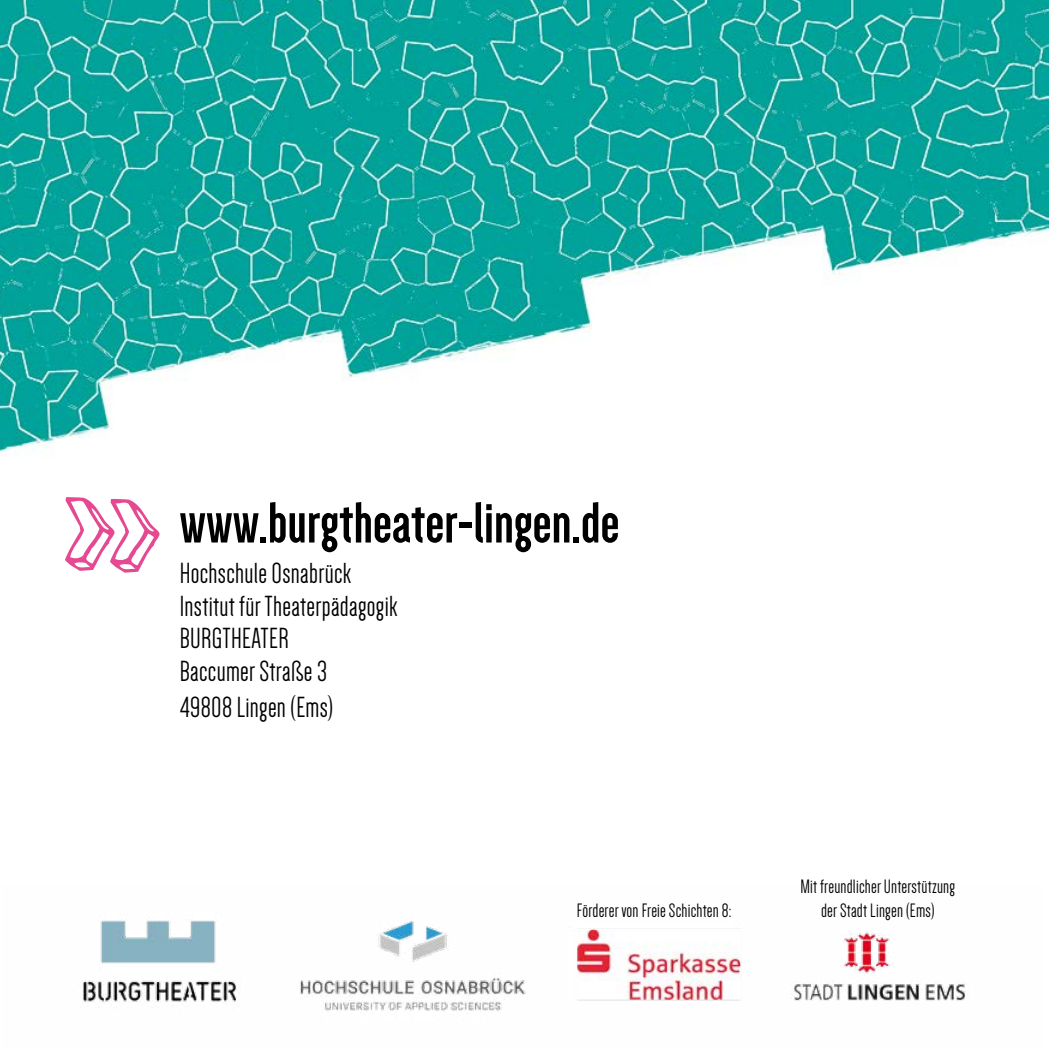
<style>
.page{position:relative;width:1049px;height:1049px;background:#fff}
.page>*{position:absolute;margin:0;border:0;box-sizing:border-box;transform-origin:0 0}
.t1{font:180px "Neo Retro Draw";color:#e54991}
.t2{font:700 60px "Dense";letter-spacing:.01em;color:#000}
.t3{font:30px/32.5px "Dense";letter-spacing:.01em;color:#000}
.t4{font:20px "Dense";letter-spacing:.01em;color:#000}
</style>
<div class="page">
<img style="left:0;top:0;width:1049px;height:452px">
<img style="left:82px;top:920px;width:884px;height:92px">
<h1 class="t1" style="left:57px;top:430px;width:111px">»</h1>
<h2 class="t2" style="left:180px;top:493px;width:441px">www.burgtheater-lingen.de</h2>
<p class="t3" style="left:180px;top:557px;width:219px">Hochschule Osnabrück<br>Institut für Theaterpädagogik<br>BURGTHEATER<br>Baccumer Straße 3</p>
<p class="t3" style="left:180px;top:691px;width:155px">49808 Lingen (Ems)</p>
<p class="t4" style="left:800px;top:876px;width:156px">Mit freundlicher Unterstützung</p>
<p class="t4" style="left:577px;top:900px;width:156px">Förderer von Freie Schichten 8:</p>
<p class="t4" style="left:821px;top:900px;width:115px">der Stadt Lingen (Ems)</p>
</div>
